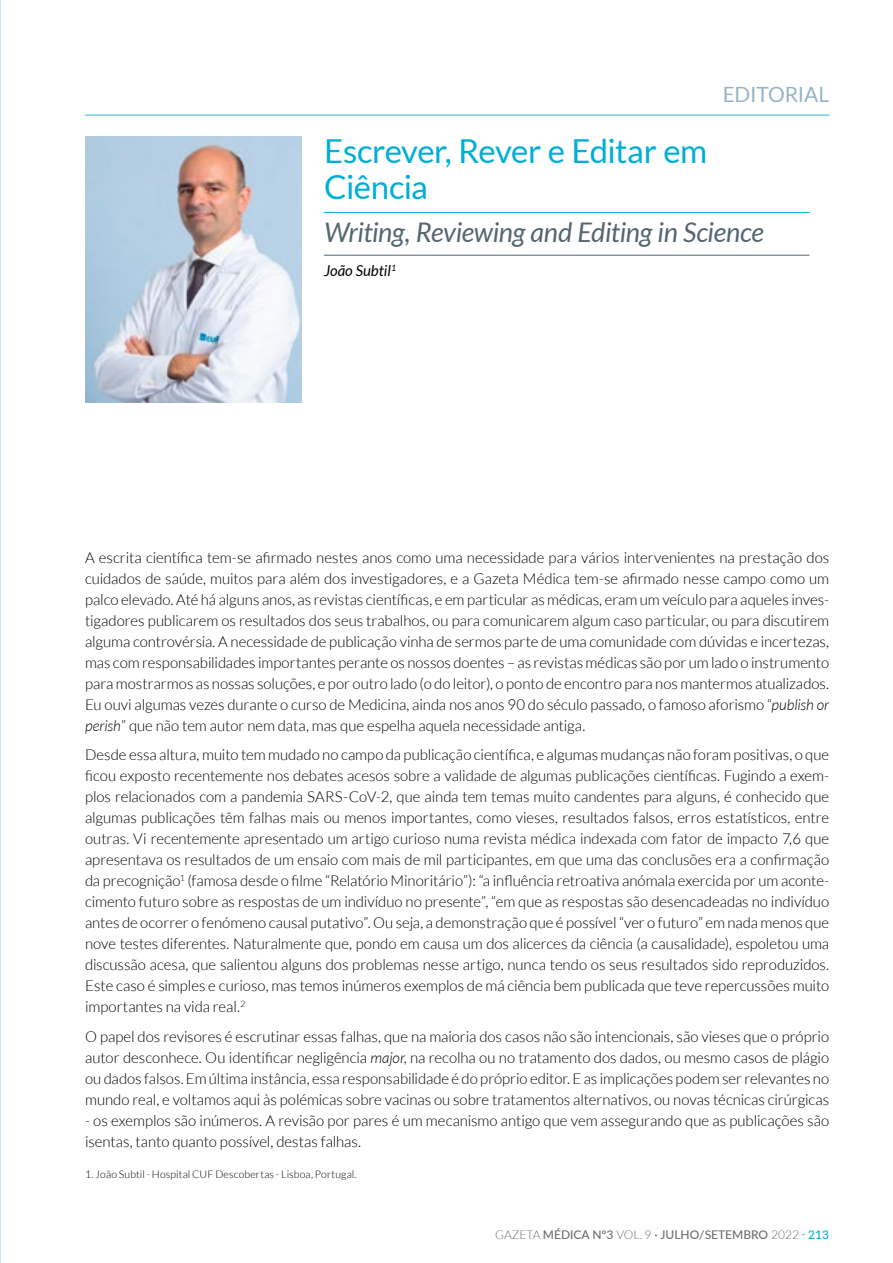
<style>
.page{position:relative;width:893px;height:1263px;background:#fff}
.page>*{position:absolute;margin:0;border:0;box-sizing:border-box;transform-origin:0 0}
.t1{font:33px/36px "Lato";letter-spacing:-.02em;color:#00afd5}
.t2{font:italic 27px "Lato";letter-spacing:-.015em;color:#546670}
.t3{font:21px "Lato";letter-spacing:-.01em;color:#8aacbd}
.t4{font:300 15px/21px "Lato";letter-spacing:-.005em;color:#000;text-align:justify}
.t5{font:italic 15px "Lato";color:#000}
.t6{font:500 12px "Lato";color:#6d6e71}
.t7{font:300 10.5px "Lato";letter-spacing:.01em;color:#000}
.s1{font-style:italic}
.s2{font-weight:300}
.s3{font-weight:300;font-size:15px}
.s4{color:#00afd5}
</style>
<div class="page">
<img style="left:85px;top:137px;width:216px;height:266px">
<hr style="left:85px;top:115px;width:744px;height:1px;background:#00afd5">
<hr style="left:324px;top:212px;width:485px;height:1px;background:#00afd5">
<hr style="left:324px;top:255px;width:485px;height:1px;background:#546670">
<h3 class="t3" style="left:723px;top:83px;width:108px">EDITORIAL</h3>
<h1 class="t1" style="left:324px;top:133px;width:385px">Escrever, Rever e Editar em<br>Ciência</h1>
<h2 class="t2" style="left:324px;top:217px;width:441px">Writing, Reviewing and Editing in Science</h2>
<p class="t5" style="left:324px;top:262px;width:74px">João Subtil<sup>1</sup></p>
<p class="t4" style="left:85px;top:547px;width:746px">A escrita científica tem-se afirmado nestes anos como uma necessidade para vários intervenientes na prestação dos cuidados de saúde, muitos para além dos investigadores, e a Gazeta Médica tem-se afirmado nesse campo como um palco elevado. Até há alguns anos, as revistas científicas, e em particular as médicas, eram um veículo para aqueles inves&shy;tigadores publicarem os resultados dos seus trabalhos, ou para comunicarem algum caso particular, ou para discutirem alguma controvérsia. A necessidade de publicação vinha de sermos parte de uma comunidade com dúvidas e incertezas, mas com responsabilidades importantes perante os nossos doentes – as revistas médicas são por um lado o instrumento para mostrarmos as nossas soluções, e por outro lado (o do leitor), o ponto de encontro para nos mantermos atualizados.<br>Eu ouvi algumas vezes durante o curso de Medicina, ainda nos anos 90 do século passado, o famoso aforismo “<span class="s1">publish or perish</span>” que não tem autor nem data, mas que espelha aquela necessidade antiga.</p>
<p class="t4" style="left:85px;top:744px;width:746px">Desde essa altura, muito tem mudado no campo da publicação científica, e algumas mudanças não foram positivas, o que ficou exposto recentemente nos debates acesos sobre a validade de algumas publicações científicas. Fugindo a exem&shy;plos relacionados com a pandemia SARS-CoV-2, que ainda tem temas muito candentes para alguns, é conhecido que algumas publicações têm falhas mais ou menos importantes, como vieses, resultados falsos, erros estatísticos, entre outras. Vi recentemente apresentado um artigo curioso numa revista médica indexada com fator de impacto 7,6 que apresentava os resultados de um ensaio com mais de mil participantes, em que uma das conclusões era a confirmação da precognição<sup>1</sup> (famosa desde o filme “Relatório Minoritário”): “a influência retroativa anómala exercida por um aconte&shy;cimento futuro sobre as respostas de um indivíduo no presente”, “em que as respostas são desencadeadas no indivíduo antes de ocorrer o fenómeno causal putativo”. Ou seja, a demonstração que é possível “ver o futuro” em nada menos que nove testes diferentes. Naturalmente que, pondo em causa um dos alicerces da ciência (a causalidade), espoletou uma discussão acesa, que salientou alguns dos problemas nesse artigo, nunca tendo os seus resultados sido reproduzidos.<br>Este caso é simples e curioso, mas temos inúmeros exemplos de má ciência bem publicada que teve repercussões muito importantes na vida real.<sup>2</sup></p>
<p class="t4" style="left:85px;top:1026px;width:746px">O papel dos revisores é escrutinar essas falhas, que na maioria dos casos não são intencionais, são vieses que o próprio autor desconhece. Ou identificar negligência <span class="s1">major</span>, na recolha ou no tratamento dos dados, ou mesmo casos de plágio ou dados falsos. Em última instância, essa responsabilidade é do próprio editor. E as implicações podem ser relevantes no mundo real, e voltamos aqui às polémicas sobre vacinas ou sobre tratamentos alternativos, ou novas técnicas cirúrgicas</p>
<p class="t4" style="left:85px;top:1110px;width:746px">- os exemplos são inúmeros. A revisão por pares é um mecanismo antigo que vem assegurando que as publicações são isentas, tanto quanto possível, destas falhas.</p>
<p class="t7" style="left:85px;top:1168px;width:273px">1. João Subtil - Hospital CUF Descobertas - Lisboa, Portugal.</p>
<p class="t6" style="left:495px;top:1226px;width:336px"><span class="s2">GAZETA</span> MÉDICA Nº3 <span class="s2">VOL. 9</span> · JULHO/SETEMBRO <span class="s2">2022</span> <span class="s3">·</span> <span class="s4">213</span></p>
</div>
